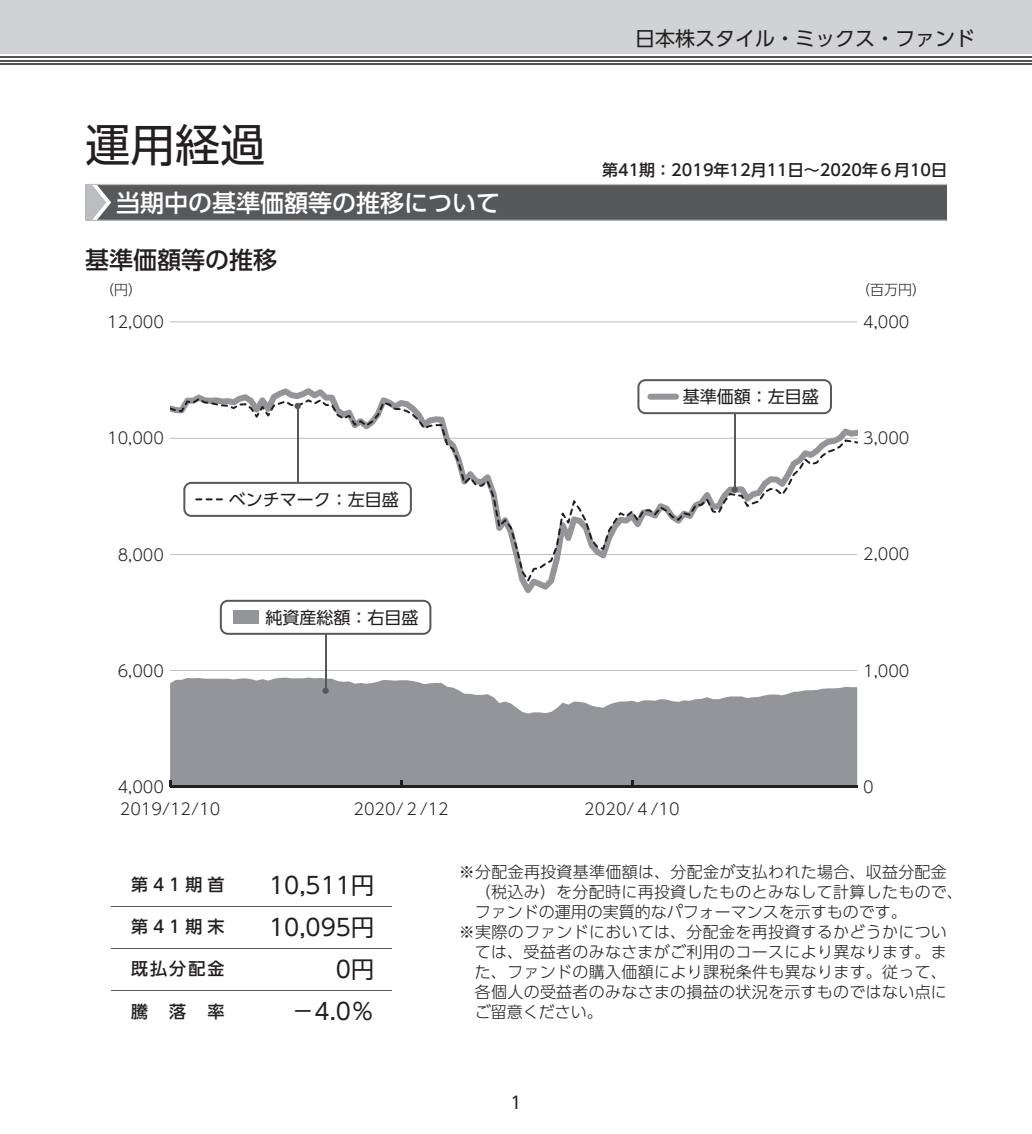
<style>
.page{position:relative;width:1032px;height:1134px;background:#fff}
.page>*{position:absolute;margin:0;border:0;box-sizing:border-box;transform-origin:0 0}
.t1{font:45px "UD Shin Go Pro Regular 90 msp RKSJ H";color:#231f20}
.t2{font:24px "UD Shin Go Pro Medium 90 msp RKSJ H";color:#fff}
.t3{font:24px "UD Shin Go Pro Medium 90 msp RKSJ H";color:#231f20}
.t4{font:23px "UD Shin Go Pro Regular 90 msp RKSJ H";color:#231f20}
.t5{font:20px "UD Shin Go Pro Regular 90 msp RKSJ H";color:#231f20}
.t6{font:17px "UD Shin Go Pro Regular 90 msp RKSJ H";color:#231f20}
.t7{font:17px "UD Shin Go Pro Medium 90 msp RKSJ H";letter-spacing:.295em;color:#231f20}
.t8{font:16px "UD Shin Go Pro Light 90 msp RKSJ H";letter-spacing:.02em;color:#231f20}
.t9{font:16px "UD Shin Go Pro Light 90 msp RKSJ H";color:#231f20}
.t10{font:16px "UD Shin Go Pro Medium 90 msp RKSJ H";color:#231f20}
.t11{font:14px "UD Shin Go Pro Light 90 msp RKSJ H";color:#231f20}
</style>
<div class="page">
<div style="left:0;top:0;width:1032px;height:54px;background:#d1d2d4"></div>
<hr style="left:0;top:63px;width:1032px;height:2px;background:#535355">
<hr style="left:0;top:60px;width:1032px;height:1px;background:#535355">
<hr style="left:0;top:56px;width:1032px;height:2px;background:#535355">
<div style="left:85px;top:184px;width:862px;height:36px;background:#57585a"></div>
<hr style="left:85px;top:220px;width:861px;height:1px;background:#bcbdc0">
<hr style="left:85px;top:184px;width:862px;height:1px;background:#bcbdc0">
<svg style="left:85px;top:185px;width:26px;height:35px"></svg>
<svg style="left:170px;top:677px;width:687px;height:104px;background:#a1a3a6"></svg>
<svg style="left:170px;top:670px;width:687px;height:1px"></svg>
<svg style="left:170px;top:322px;width:687px;height:1px"></svg>
<svg style="left:169px;top:781px;width:688px;height:7px;background:#626163"></svg>
<svg style="left:186px;top:388px;width:368px;height:205px"></svg>
<svg style="left:170px;top:398px;width:687px;height:183px"></svg>
<svg style="left:183px;top:482px;width:229px;height:35px"></svg>
<hr style="left:297px;top:406px;width:1px;height:77px;background:#57585a">
<div style="left:294px;top:403px;width:7px;height:6px;background:#57585a;border-radius:50%"></div>
<hr style="left:325px;top:634px;width:1px;height:57px;background:#57585a">
<div style="left:322px;top:687px;width:7px;height:7px;background:#57585a;border-radius:50%"></div>
<svg style="left:220px;top:600px;width:211px;height:35px"></svg>
<div style="left:233px;top:611px;width:25px;height:13px;background:#939598"></div>
<hr style="left:734px;top:413px;width:1px;height:77px;background:#57585a">
<div style="left:731px;top:486px;width:7px;height:7px;background:#57585a;border-radius:50%"></div>
<svg style="left:637px;top:379px;width:195px;height:35px"></svg>
<div style="left:647px;top:394px;width:32px;height:6px;background:#939598;border-radius:3px"></div>
<hr style="left:111px;top:906px;width:280px;height:1px;background:#57585a">
<hr style="left:111px;top:948px;width:280px;height:1px;background:#57585a">
<hr style="left:111px;top:990px;width:280px;height:1px;background:#57585a">
<h1 class="t1" style="left:85px;top:128px;width:181px">運用経過</h1>
<p class="t5" style="left:635px;top:31px;width:341px">日本株スタイル・ミックス・ファンド</p>
<p class="t10" style="left:602px;top:164px;width:346px">第41期：2019年12月11日～2020年６月10日</p>
<h2 class="t2" style="left:116px;top:193px;width:386px">当期中の基準価額等の推移について</h2>
<h2 class="t3" style="left:85px;top:251px;width:194px">基準価額等の推移</h2>
<p class="t11" style="left:100px;top:285px;width:43px">（円）</p>
<p class="t11" style="left:856px;top:285px;width:71px">（百万円）</p>
<p class="t8" style="left:107px;top:316px;width:58px">12,000</p>
<p class="t8" style="left:863px;top:316px;width:48px">4,000</p>
<p class="t6" style="left:683px;top:390px;width:137px">基準価額：左目盛</p>
<p class="t8" style="left:107px;top:432px;width:58px">10,000</p>
<p class="t8" style="left:863px;top:432px;width:48px">3,000</p>
<p class="t6" style="left:229px;top:493px;width:171px">ベンチマーク：左目盛</p>
<p class="t8" style="left:118px;top:548px;width:48px">8,000</p>
<p class="t8" style="left:863px;top:548px;width:48px">2,000</p>
<p class="t6" style="left:265px;top:611px;width:154px">純資産総額：右目盛</p>
<p class="t8" style="left:118px;top:665px;width:48px">6,000</p>
<p class="t8" style="left:863px;top:665px;width:48px">1,000</p>
<p class="t8" style="left:118px;top:781px;width:48px">4,000</p>
<p class="t8" style="left:863px;top:781px;width:12px">0</p>
<p class="t8" style="left:120px;top:803px;width:102px">2019/12/10</p>
<p class="t8" style="left:353px;top:803px;width:97px">2020/２/12</p>
<p class="t8" style="left:584px;top:803px;width:97px">2020/４/10</p>
<p class="t7" style="left:131px;top:878px;width:95px">第41期首</p>
<h3 class="t4" style="left:269px;top:876px;width:107px">10,511円</h3>
<p class="t7" style="left:131px;top:921px;width:95px">第41期末</p>
<h3 class="t4" style="left:269px;top:918px;width:107px">10,095円</h3>
<p class="t7" style="left:131px;top:963px;width:95px">既払分配金</p>
<h3 class="t4" style="left:336px;top:960px;width:40px">0円</h3>
<p class="t7" style="left:131px;top:1005px;width:18px">騰</p>
<p class="t7" style="left:169px;top:1005px;width:18px">落</p>
<p class="t7" style="left:208px;top:1005px;width:18px">率</p>
<h3 class="t4" style="left:291px;top:1002px;width:84px">－4.0％</h3>
<p class="t8" style="left:459px;top:866px;width:489px">※分配金再投資基準価額は、分配金が支払われた場合、収益分配金</p>
<p class="t8" style="left:475px;top:886px;width:490px">（税込み）を分配時に再投資したものとみなして計算したもので、</p>
<p class="t9" style="left:475px;top:906px;width:434px">ファンドの運用の実質的なパフォーマンスを示すものです。</p>
<p class="t8" style="left:459px;top:926px;width:490px">※実際のファンドにおいては、分配金を再投資するかどうかについ</p>
<p class="t8" style="left:475px;top:946px;width:473px">ては、受益者のみなさまがご利用のコースにより異なります。ま</p>
<p class="t8" style="left:475px;top:966px;width:474px">た、ファンドの購入価額により課税条件も異なります。従って、</p>
<p class="t8" style="left:475px;top:986px;width:474px">各個人の受益者のみなさまの損益の状況を示すものではない点に</p>
<p class="t9" style="left:475px;top:1006px;width:130px">ご留意ください。</p>
<p class="t6" style="left:510px;top:1096px;width:13px">1</p>
</div>
